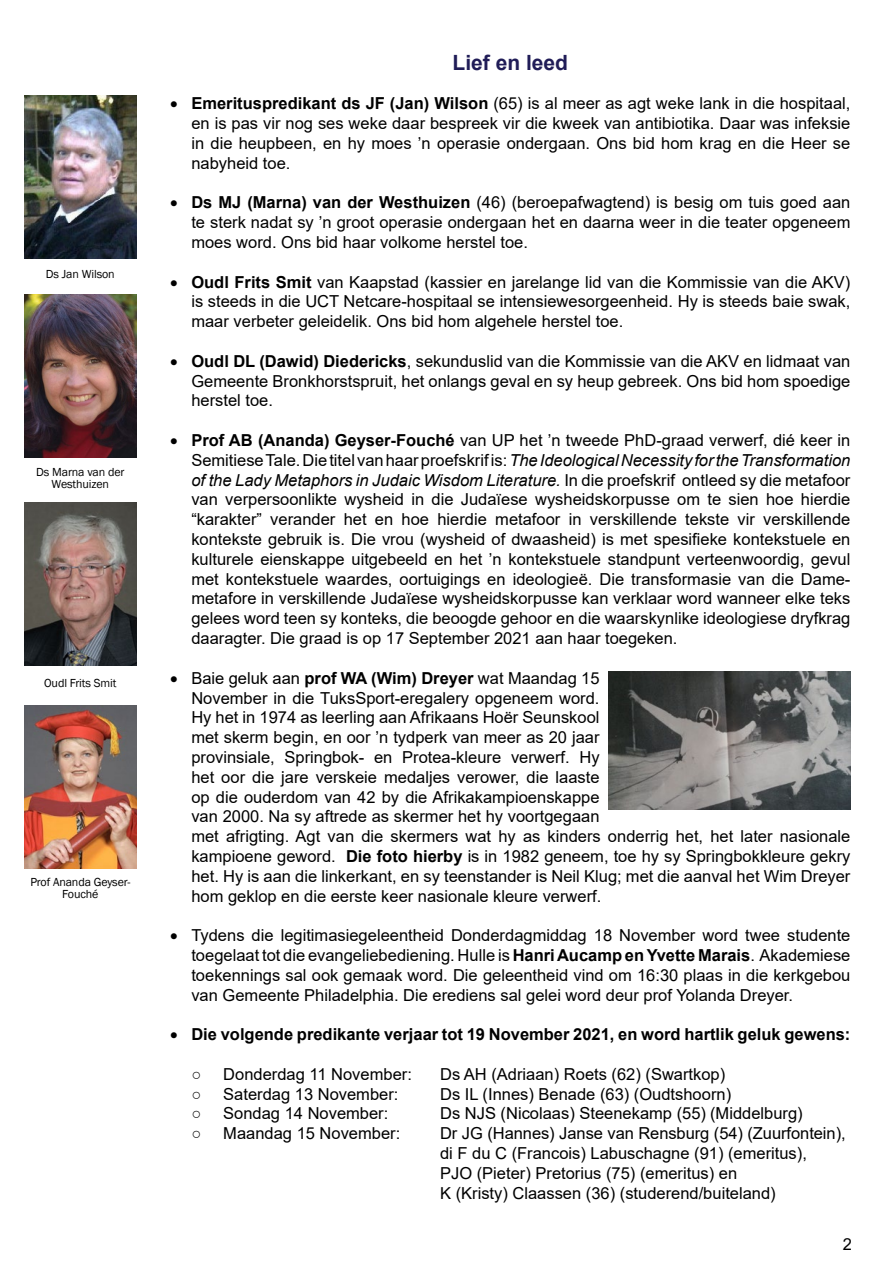
<style>
.page{position:relative;width:893px;height:1263px;background:#fff}
.page>*{position:absolute;margin:0;border:0;box-sizing:border-box;transform-origin:0 0}
.t1{font:700 21px "Arial";color:#201c57}
.t2{font:16.5px/19.8px "Arial";color:#000;text-align:justify}
.t3{font:700 16.5px "Arial";color:#000}
.t4{font:12px/12px "Franklin Gothic";letter-spacing:-.01em;color:#000;text-align:center}
.s1{font-weight:700}
.s2{font-style:italic}
</style>
<div class="page">
<img style="left:24px;top:502px;width:112px;height:164px">
<img style="left:24px;top:294px;width:112px;height:164px">
<img style="left:24px;top:705px;width:112px;height:164px">
<img style="left:24px;top:96px;width:112px;height:163px">
<img style="left:608px;top:671px;width:242px;height:138px">
<p class="t4" style="left:46px;top:268px;width:70px">Ds Jan Wilson</p>
<p class="t4" style="left:36px;top:467px;width:90px">Ds Marna van der<br>Westhuizen</p>
<p class="t4" style="left:44px;top:677px;width:74px">Oudl Frits Smit</p>
<p class="t4" style="left:30px;top:876px;width:101px">Prof Ananda Geyser-<br>Fouché</p>
<p class="t1" style="left:452px;top:48px;width:117px">Lief en leed</p>
<p class="t2" style="left:191px;top:94px;width:661px;text-indent:-21px">• <span class="s1">Emerituspredikant ds JF (Jan) Wilson</span> (65) is al meer as agt weke lank in die hospitaal, en is pas vir nog ses weke daar bespreek vir die kweek van antibiotika. Daar was infeksie in die heupbeen, en hy moes ’n operasie ondergaan. Ons bid hom krag en die Heer se nabyheid toe.</p>
<p class="t2" style="left:191px;top:193px;width:661px;text-indent:-21px">• <span class="s1">Ds MJ (Marna) van der Westhuizen</span> (46) (beroepafwagtend) is besig om tuis goed aan te sterk nadat sy ’n groot operasie ondergaan het en daarna weer in die teater opgeneem moes word. Ons bid haar volkome herstel toe.</p>
<p class="t2" style="left:191px;top:272px;width:660px;text-indent:-21px">• <span class="s1">Oudl Frits Smit</span> van Kaapstad (kassier en jarelange lid van die Kommissie van die AKV) is steeds in die UCT Netcare-hospitaal se intensiewesorgeenheid. Hy is steeds baie swak, maar verbeter geleidelik. Ons bid hom algehele herstel toe.</p>
<p class="t2" style="left:191px;top:351px;width:660px;text-indent:-21px">• <span class="s1">Oudl DL (Dawid) Diedericks</span>, sekunduslid van die Kommissie van die AKV en lidmaat van Gemeente Bronkhorstspruit, het onlangs geval en sy heup gebreek. Ons bid hom spoedige herstel toe.</p>
<p class="t2" style="left:191px;top:430px;width:661px;text-indent:-21px">• <span class="s1">Prof AB (Ananda) Geyser-Fouché</span> van UP het ’n tweede PhD-graad verwerf, dié keer in Semitiese Tale. Die titel van haar proefskrif is: <span class="s2">The Ideological Necessity for the Transformation of the Lady Metaphors in Judaic Wisdom Literature.</span> In die proefskrif ontleed sy die metafoor van verpersoonlikte wysheid in die Judaïese wysheidskorpusse om te sien hoe hierdie “karakter” verander het en hoe hierdie metafoor in verskillende tekste vir verskillende kontekste gebruik is. Die vrou (wysheid of dwaasheid) is met spesifieke kontekstuele en kulturele eienskappe uitgebeeld en het ’n kontekstuele standpunt verteenwoordig, gevul met kontekstuele waardes, oortuigings en ideologieë. Die transformasie van die Dame&shy;metafore in verskillende Judaïese wysheidskorpusse kan verklaar word wanneer elke teks gelees word teen sy konteks, die beoogde gehoor en die waarskynlike ideologiese dryfkrag daaragter. Die graad is op 17 September 2021 aan haar toegeken.</p>
<p class="t2" style="left:191px;top:668px;width:661px;text-align:left;text-indent:-21px">• Baie geluk aan <span class="s1">prof WA (Wim) Dreyer</span> wat Maandag 15<br>November in die TuksSport-eregalery opgeneem word.<br>Hy het in 1974 as leerling aan Afrikaans Hoër Seunskool<br>met skerm begin, en oor ’n tydperk van meer as 20 jaar<br>provinsiale, Springbok- en Protea-kleure verwerf. Hy<br>het oor die jare verskeie medaljes verower, die laaste<br>op die ouderdom van 42 by die Afrikakampioenskappe<br>van 2000. Na sy aftrede as skermer het hy voortgegaan<br>met afrigting. Agt van die skermers wat hy as kinders onderrig het, het later nasionale kampioene geword. <span class="s1">Die foto hierby</span> is in 1982 geneem, toe hy sy Springbokkleure gekry het. Hy is aan die linkerkant, en sy teenstander is Neil Klug; met die aanval het Wim Dreyer hom geklop en die eerste keer nasionale kleure verwerf.</p>
<p class="t2" style="left:191px;top:925px;width:661px;text-indent:-21px">• Tydens die legitimasiegeleentheid Donderdagmiddag 18 November word twee studente toegelaat tot die evangeliebediening. Hulle is <span class="s1">Hanri Aucamp en Yvette Marais</span>. Akademiese toekennings sal ook gemaak word. Die geleentheid vind om 16:30 plaas in die kerkgebou van Gemeente Philadelphia. Die erediens sal gelei word deur prof Yolanda Dreyer.</p>
<p class="t3" style="left:170px;top:1023px;width:682px">• Die volgende predikante verjaar tot 19 November 2021, en word hartlik geluk gewens:</p>
<p class="t2" style="left:191px;top:1064px;width:222px">○ Donderdag 11 November:</p>
<p class="t2" style="left:440px;top:1064px;width:287px">Ds AH (Adriaan) Roets (62) (Swartkop)</p>
<p class="t2" style="left:191px;top:1084px;width:209px">○ Saterdag 13 November:</p>
<p class="t2" style="left:440px;top:1084px;width:293px">Ds IL (Innes) Benade (63) (Oudtshoorn)</p>
<p class="t2" style="left:191px;top:1103px;width:198px">○ Sondag 14 November:</p>
<p class="t2" style="left:440px;top:1103px;width:364px">Ds NJS (Nicolaas) Steenekamp (55) (Middelburg)</p>
<p class="t2" style="left:191px;top:1123px;width:210px">○ Maandag 15 November:</p>
<p class="t2" style="left:440px;top:1123px;width:407px;text-align:left">Dr JG (Hannes) Janse van Rensburg (54) (Zuurfontein), di F du C (Francois) Labuschagne (91) (emeritus),<br>PJO (Pieter) Pretorius (75) (emeritus) en<br>K (Kristy) Claassen (36) (studerend/buiteland)</p>
<p class="t2" style="left:843px;top:1234px;width:11px">2</p>
</div>
